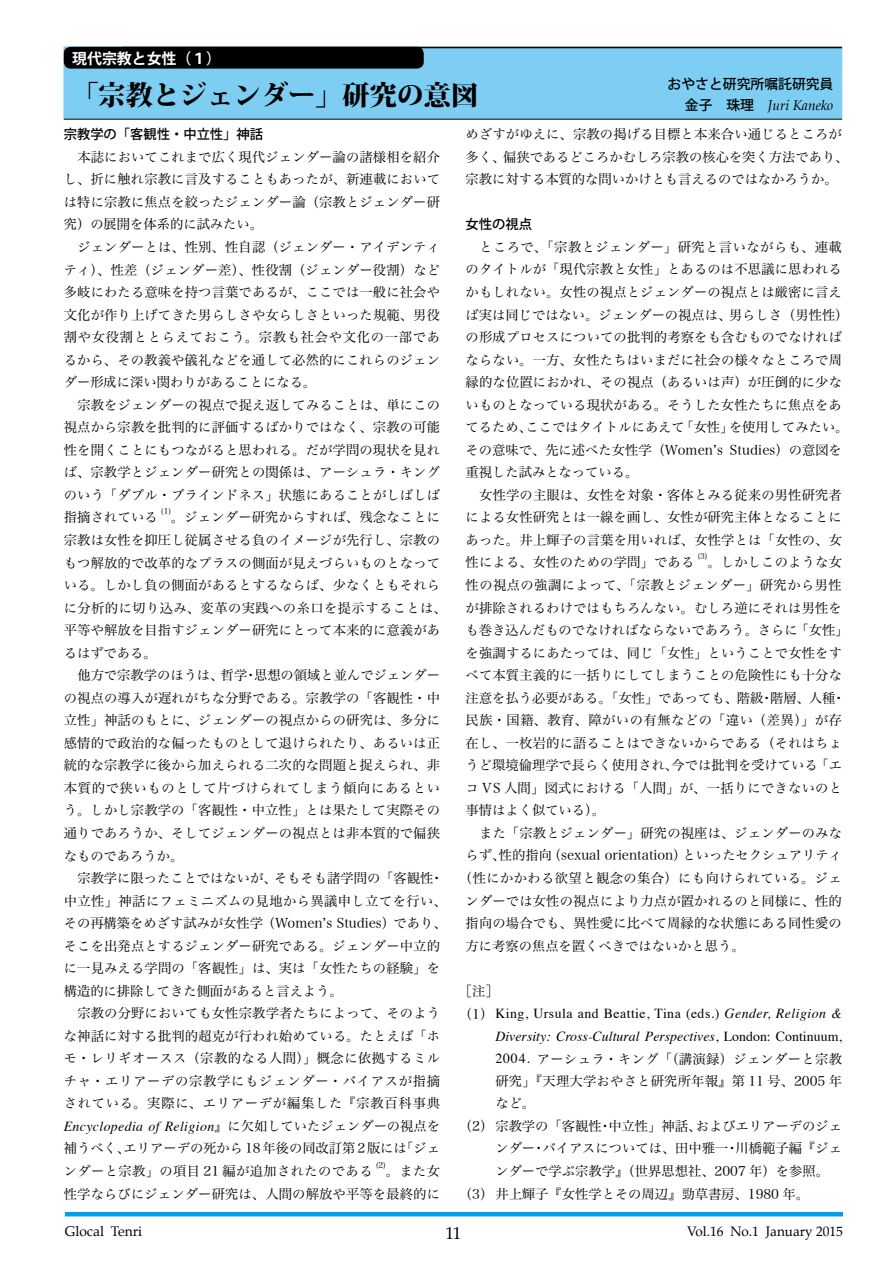
<style>
.page{position:relative;width:893px;height:1263px;background:#fff}
.page>*{position:absolute;margin:0;border:0;box-sizing:border-box;transform-origin:0 0}
.t1{font:800 27.15px "Koz Min Pro";color:#000}
.t2{font:16.95px "Palatino";color:#000}
.t3{font:700 14.85px "Koz Go Pro";color:#fff}
.t4{font:italic 13.8px/22.5px "Times";color:#000;text-align:right}
.t5{font:italic 13.8px "Times";letter-spacing:.03em;color:#000}
.t6{font:italic 13.8px "Palatino";color:#000}
.t7{font:500 13.8px "Koz Go Pro";color:#000}
.t8{font:13.8px "Palatino";color:#000}
.t9{font:13.5px "Palatino";color:#000}
.t10{font:13.35px/22.5px "Hira Min Pro W3";letter-spacing:.01em;color:#000;text-align:justify}
.t11{font:13.35px "Hira Min Pro W3";letter-spacing:.03em;color:#000}
.t12{font:500 13.35px "Koz Go Pro";color:#000}
.t13{font:7.95px "Hira Min Pro W3";color:#000}
.s1{font-family:"Koz Go Pro";font-weight:500;font-style:normal}
.s2{font-family:"Hira Min Pro W3";font-style:normal;font-size:13.35px}
.s3{font-style:normal}
.s4{font-family:"Times";font-size:13.8px}
</style>
<div class="page">
<hr style="left:65px;top:1212px;width:778px;height:4px;background:#00a0e9">
<div style="left:64px;top:47px;width:778px;height:72px;background:#7ecef4;border:1px solid #7ecef4"></div>
<hr style="left:64px;top:119px;width:778px;height:1px;background:#000">
<hr style="left:122px;top:47px;width:720px;height:1px;background:#000">
<div style="left:64px;top:47px;width:360px;height:22px;background:#000;border-radius:7px"></div>
<p class="t3" style="left:72px;top:49px;width:150px">現代宗教と女性（１）</p>
<h1 class="t1" style="left:71px;top:74px;width:408px">「宗教とジェンダー」研究の意図</h1>
<p class="t7" style="left:668px;top:75px;width:167px">おやさと研究所嘱託研究員</p>
<p class="t6" style="left:685px;top:94px;width:150px"><span class="s1">金子　珠理　</span>Juri Kaneko</p>
<p class="t12" style="left:64px;top:126px;width:201px">宗教学の「客観性・中立性」神話</p>
<p class="t10" style="left:64px;top:144px;width:378px;text-indent:14px">本誌においてこれまで広く現代ジェンダー論の諸様相を紹介し、折に触れ宗教に言及することもあったが、新連載においては特に宗教に焦点を絞ったジェンダー論（宗教とジェンダー研究）の展開を体系的に試みたい。</p>
<p class="t10" style="left:64px;top:234px;width:378px;text-indent:14px">ジェンダーとは、性別、性自認（ジェンダー・アイデンティティ）、性差（ジェンダー差）、性役割（ジェンダー役割）など多岐にわたる意味を持つ言葉であるが、ここでは一般に社会や文化が作り上げてきた男らしさや女らしさといった規範、男役割や女役割ととらえておこう。宗教も社会や文化の一部であるから、その教義や儀礼などを通して必然的にこれらのジェンダー形成に深い関わりがあることになる。</p>
<p class="t10" style="left:64px;top:392px;width:378px;text-indent:14px">宗教をジェンダーの視点で捉え返してみることは、単にこの視点から宗教を批判的に評価するばかりではなく、宗教の可能性を開くことにもつながると思われる。だが学問の現状を見れば、宗教学とジェンダー研究との関係は、アーシュラ・キングのいう「ダブル・ブラインドネス」状態にあることがしばしば指摘されている</p>
<p class="t13" style="left:161px;top:504px;width:11px">(1)</p>
<p class="t10" style="left:64px;top:505px;width:385px;text-align:left;text-indent:107px">。ジェンダー研究からすれば、残念なことに宗教は女性を抑圧し従属させる負のイメージが先行し、宗教のもつ解放的で改革的なプラスの側面が見えづらいものとなっている。しかし負の側面があるとするならば、少なくともそれらに分析的に切り込み、変革の実践への糸口を提示することは、平等や解放を目指すジェンダー研究にとって本来的に意義があるはずである。</p>
<p class="t10" style="left:64px;top:663px;width:378px;text-indent:14px">他方で宗教学のほうは、哲学・思想の領域と並んでジェンダーの視点の導入が遅れがちな分野である。宗教学の「客観性・中立性」神話のもとに、ジェンダーの視点からの研究は、多分に感情的で政治的な偏ったものとして退けられたり、あるいは正統的な宗教学に後から加えられる二次的な問題と捉えられ、非本質的で狭いものとして片づけられてしまう傾向にあるという。しかし宗教学の「客観性・中立性」とは果たして実際その通りであろうか、そしてジェンダーの視点とは非本質的で偏狭なものであろうか。</p>
<p class="t10" style="left:64px;top:865px;width:384px;text-align:left;text-indent:14px">宗教学に限ったことではないが、そもそも諸学問の「客観性・中立性」神話にフェミニズムの見地から異議申し立てを行い、その再構築をめざす試みが女性学（Women’s Studies）であり、そこを出発点とするジェンダー研究である。ジェンダー中立的に一見みえる学問の「客観性」は、実は「女性たちの経験」を構造的に排除してきた側面があると言えよう。</p>
<p class="t10" style="left:64px;top:1001px;width:378px;text-indent:14px">宗教の分野においても女性宗教学者たちによって、そのような神話に対する批判的超克が行われ始めている。たとえば「ホモ・レリギオースス（宗教的なる人間）」概念に依拠するミルチャ・エリアーデの宗教学にもジェンダー・バイアスが指摘されている。実際に、エリアーデが編集した『宗教百科事典</p>
<p class="t5" style="left:64px;top:1114px;width:378px">Encyclopedia of Religion<span class="s2">』に欠如していたジェンダーの視点を</span></p>
<p class="t10" style="left:64px;top:1136px;width:378px">補うべく、エリアーデの死から18年後の同改訂第2版には「ジェンダーと宗教」の項目 21 編が追加されたのである</p>
<p class="t13" style="left:376px;top:1158px;width:11px">(2)</p>
<p class="t10" style="left:64px;top:1158px;width:378px;text-align:right">。また女<br>性学ならびにジェンダー研究は、人間の解放や平等を最終的に</p>
<p class="t10" style="left:466px;top:122px;width:384px;text-align:left">めざすがゆえに、宗教の掲げる目標と本来合い通じるところが多く、偏狭であるどころかむしろ宗教の核心を突く方法であり、宗教に対する本質的な問いかけとも言えるのではなかろうか。</p>
<p class="t12" style="left:466px;top:216px;width:68px">女性の視点</p>
<p class="t10" style="left:466px;top:234px;width:384px;text-align:left;text-indent:14px">ところで、「宗教とジェンダー」研究と言いながらも、連載のタイトルが「現代宗教と女性」とあるのは不思議に思われるかもしれない。女性の視点とジェンダーの視点とは厳密に言えば実は同じではない。ジェンダーの視点は、男らしさ（男性性）の形成プロセスについての批判的考察をも含むものでなければならない。一方、女性たちはいまだに社会の様々なところで周縁的な位置におかれ、その視点（あるいは声）が圧倒的に少ないものとなっている現状がある。そうした女性たちに焦点をあてるため、ここではタイトルにあえて「女性」を使用してみたい。その意味で、先に述べた女性学（Women’s Studies）の意図を重視した試みとなっている。</p>
<p class="t10" style="left:466px;top:482px;width:378px;text-indent:14px">女性学の主眼は、女性を対象・客体とみる従来の男性研究者による女性研究とは一線を画し、女性が研究主体となることにあった。井上輝子の言葉を用いれば、女性学とは「女性の、女性による、女性のための学問」である</p>
<p class="t13" style="left:698px;top:549px;width:11px">(3)</p>
<p class="t10" style="left:466px;top:550px;width:384px;text-align:left;text-indent:242px">。しかしこのような女性の視点の強調によって、「宗教とジェンダー」研究から男性が排除されるわけではもちろんない。むしろ逆にそれは男性をも巻き込んだものでなければならないであろう。さらに「女性」を強調するにあたっては、同じ「女性」ということで女性をすべて本質主義的に一括りにしてしまうことの危険性にも十分な注意を払う必要がある。「女性」であっても、階級・階層、人種・民族・国籍、教育、障がいの有無などの「違い（差異）」が存在し、一枚岩的に語ることはできないからである（それはちょうど環境倫理学で長らく使用され、今では批判を受けている「エコ VS 人間」図式における「人間」が、一括りにできないのと事情はよく似ている）。</p>
<p class="t10" style="left:479px;top:820px;width:364px">また「宗教とジェンダー」研究の視座は、ジェンダーのみな</p>
<p class="t10" style="left:466px;top:843px;width:378px">らず、性的指向（sexual orientation）といったセクシュアリティ</p>
<p class="t11" style="left:459px;top:867px;width:384px">（性にかかわる欲望と観念の集合）にも向けられている。ジェ</p>
<p class="t10" style="left:466px;top:888px;width:378px">ンダーでは女性の視点により力点が置かれるのと同様に、性的</p>
<p class="t10" style="left:466px;top:911px;width:378px">指向の場合でも、異性愛に比べて周縁的な状態にある同性愛の</p>
<p class="t10" style="left:466px;top:933px;width:281px">方に考察の焦点を置くべきではないかと思う。</p>
<p class="t10" style="left:459px;top:978px;width:41px">［注］</p>
<p class="t4" style="left:459px;top:1001px;width:384px"><span class="s2">（1）</span> <span class="s3">King, Ursula and Beattie, Tina (eds.)</span> Gender, Religion &amp;<br>Diversity: Cross-Cultural Perspectives<span class="s3">, London: Continuum,</span></p>
<p class="t10" style="left:495px;top:1046px;width:348px"><span class="s4">2004.</span> アーシュラ・キング「（講演録）ジェンダーと宗教</p>
<p class="t10" style="left:495px;top:1068px;width:348px">研究」『天理大学おやさと研究所年報』第 11 号、2005 年</p>
<p class="t10" style="left:495px;top:1091px;width:41px">など。</p>
<p class="t10" style="left:459px;top:1113px;width:384px">（2） 宗教学の「客観性・中立性」神話、およびエリアーデのジェ</p>
<p class="t10" style="left:495px;top:1136px;width:348px">ンダー・バイアスについては、田中雅一・川橋範子編『ジェ</p>
<p class="t10" style="left:495px;top:1158px;width:335px">ンダーで学ぶ宗教学』（世界思想社、2007 年）を参照。</p>
<p class="t10" style="left:459px;top:1181px;width:352px">（3） 井上輝子『女性学とその周辺』勁草書房、1980 年。</p>
<p class="t8" style="left:65px;top:1220px;width:79px">Glocal Tenri</p>
<p class="t2" style="left:445px;top:1219px;width:18px">11</p>
<p class="t9" style="left:687px;top:1220px;width:157px">Vol.16 No.1 January 2015</p>
</div>
